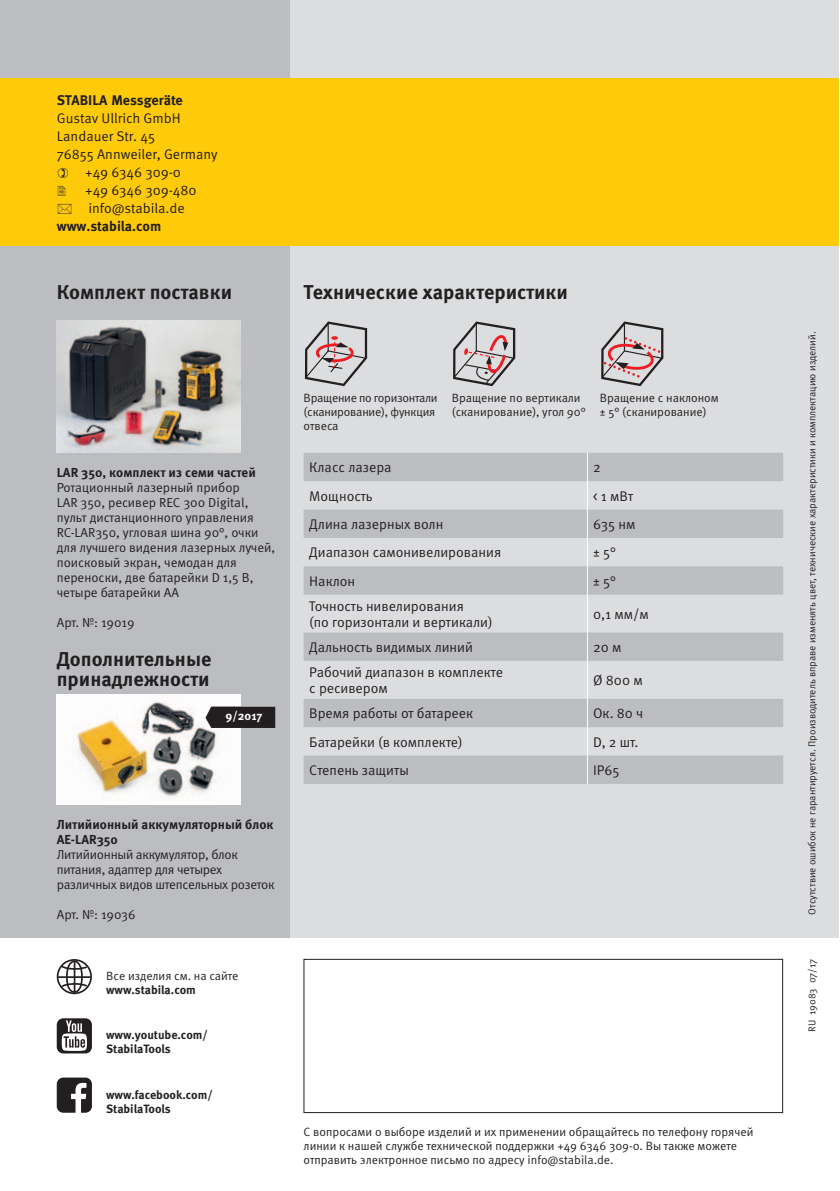
<style>
.page{position:relative;width:840px;height:1191px;background:#fff}
.page>*{position:absolute;margin:0;border:0;box-sizing:border-box;transform-origin:0 0}
.t1{font:700 20px/20px "Meta Pro";color:#231f20}
.t2{font:14px/16px "Meta Pro";color:#231f20}
.t3{font:700 14px "Meta Pro";letter-spacing:-.005em;color:#231f20}
.t4{font:13px/15px "Meta Pro";color:#231f20}
.t5{font:13px/15px "Meta Pro";letter-spacing:-.02em;color:#231f20}
.t6{font:700 13px/15px "Meta Pro";color:#231f20}
.t7{font:12px/14px "Meta Pro";color:#231f20}
.t8{font:700 12px/14px "Meta Pro";letter-spacing:-.005em;color:#231f20}
.t9{font:12px/14px "Meta Pro";letter-spacing:-.02em;color:#231f20}
.t10{font:700 12px "Meta Pro";color:#fff}
.t11{font:10px "Meta Pro";color:#231f20}
</style>
<div class="page">
<div style="left:289px;top:1px;width:549px;height:936px;background:#dcdddf"></div>
<div style="left:0;top:1px;width:289px;height:936px;background:#bcbdc0"></div>
<div style="left:303px;top:959px;width:479px;height:153px;border:1px solid #231f20"></div>
<div style="left:0;top:79px;width:838px;height:167px;background:#feca0a"></div>
<svg style="left:57px;top:1018px;width:35px;height:35px"></svg>
<svg style="left:57px;top:1077px;width:35px;height:35px"></svg>
<div style="left:57px;top:959px;width:35px;height:35px;border:2px solid #231f20;border-radius:50%"></div>
<hr style="left:58px;top:976px;width:33px;height:2px;background:#231f20">
<svg style="left:60px;top:959px;width:29px;height:34px"></svg>
<img style="left:57px;top:695px;width:183px;height:110px">
<svg style="left:205px;top:706px;width:70px;height:22px;background:#322f30"></svg>
<img style="left:57px;top:321px;width:183px;height:132px">
<svg style="left:453px;top:321px;width:62px;height:65px"></svg>
<svg style="left:601px;top:321px;width:62px;height:65px"></svg>
<svg style="left:304px;top:321px;width:63px;height:65px"></svg>
<svg style="left:303px;top:453px;width:479px;height:331px;fill:#bfc0c3"></svg>
<svg style="left:586px;top:453px;width:1px;height:141px"></svg>
<hr style="left:586px;top:594px;width:1px;height:38px;background:#fff">
<svg style="left:586px;top:632px;width:1px;height:29px"></svg>
<hr style="left:586px;top:661px;width:1px;height:38px;background:#fff">
<svg style="left:586px;top:699px;width:1px;height:85px"></svg>
<p class="t3" style="left:57px;top:91px;width:127px">STABILA Messgeräte</p>
<p class="t2" style="left:57px;top:110px;width:126px">Gustav Ullrich GmbH</p>
<p class="t2" style="left:57px;top:128px;width:100px">Landauer Str. 45</p>
<p class="t2" style="left:57px;top:146px;width:162px">76855 Annweiler, Germany</p>
<p class="t2" style="left:85px;top:164px;width:97px">+49 6346 309-0</p>
<p class="t2" style="left:85px;top:182px;width:113px">+49 6346 309-480</p>
<p class="t2" style="left:88px;top:200px;width:98px">info@stabila.de</p>
<p class="t3" style="left:57px;top:217px;width:106px">www.stabila.com</p>
<h1 class="t1" style="left:57px;top:282px;width:177px">Комплект поставки</h1>
<h1 class="t1" style="left:303px;top:282px;width:266px">Технические характеристики</h1>
<p class="t6" style="left:57px;top:465px;width:200px">LAR 350, комплект из семи частей</p>
<p class="t4" style="left:57px;top:480px;width:220px">Ротационный лазерный прибор<br>LAR 350, ресивер REC 300 Digital, пульт дистанционного управления<br>RC-LAR350, угловая шина 90°, очки для лучшего видения лазерных лучей, поисковый экран, чемодан для переноски, две батарейки D 1,5 В, четыре батарейки АА</p>
<p class="t4" style="left:57px;top:615px;width:79px">Арт. №: 19019</p>
<h1 class="t1" style="left:57px;top:649px;width:156px">Дополнительные принадлежности</h1>
<p class="t10" style="left:225px;top:708px;width:38px">9/2017</p>
<p class="t6" style="left:57px;top:817px;width:218px">Литийионный аккумуляторный блок<br>AE-LAR350</p>
<p class="t5" style="left:57px;top:847px;width:219px">Литийионный аккумулятор, блок питания, адаптер для четырех различных видов штепсельных розеток</p>
<p class="t4" style="left:57px;top:907px;width:80px">Арт. №: 19036</p>
<p class="t7" style="left:106px;top:969px;width:134px">Все изделия см. на сайте</p>
<p class="t8" style="left:106px;top:983px;width:91px">www.stabila.com</p>
<p class="t8" style="left:106px;top:1028px;width:103px">www.youtube.com/<br>StabilaTools</p>
<p class="t8" style="left:106px;top:1087px;width:108px">www.facebook.com/<br>StabilaTools</p>
<p class="t9" style="left:303px;top:390px;width:135px">Вращение по горизонтали (сканирование), функция отвеса</p>
<p class="t7" style="left:451px;top:390px;width:135px">Вращение по вертикали (сканирование), угол 90°</p>
<p class="t7" style="left:599px;top:390px;width:120px">Вращение с наклоном ± 5° (сканирование)</p>
<p class="t2" style="left:309px;top:459px;width:84px">Класс лазера</p>
<p class="t2" style="left:592px;top:459px;width:9px">2</p>
<p class="t2" style="left:309px;top:488px;width:65px">Мощность</p>
<p class="t2" style="left:592px;top:488px;width:42px">&lt; 1 мВт</p>
<p class="t2" style="left:309px;top:516px;width:135px">Длина лазерных волн</p>
<p class="t2" style="left:592px;top:516px;width:44px">635 нм</p>
<p class="t2" style="left:309px;top:545px;width:193px">Диапазон самонивелирования</p>
<p class="t2" style="left:592px;top:545px;width:24px">± 5°</p>
<p class="t2" style="left:309px;top:573px;width:47px">Наклон</p>
<p class="t2" style="left:592px;top:573px;width:24px">± 5°</p>
<p class="t2" style="left:309px;top:598px;width:185px">Точность нивелирования<br>(по горизонтали и вертикали)</p>
<p class="t2" style="left:592px;top:606px;width:57px">0,1 мм/м</p>
<p class="t2" style="left:309px;top:639px;width:165px">Дальность видимых линий</p>
<p class="t2" style="left:592px;top:639px;width:30px">20 м</p>
<p class="t2" style="left:309px;top:664px;width:195px">Рабочий диапазон в комплекте с ресивером</p>
<p class="t2" style="left:592px;top:672px;width:51px">Ø 800 м</p>
<p class="t2" style="left:309px;top:705px;width:165px">Время работы от батареек</p>
<p class="t2" style="left:592px;top:705px;width:52px">Ок. 80 ч</p>
<p class="t2" style="left:309px;top:734px;width:155px">Батарейки (в комплекте)</p>
<p class="t2" style="left:592px;top:734px;width:47px">D, 2 шт.</p>
<p class="t2" style="left:309px;top:762px;width:101px">Степень защиты</p>
<p class="t2" style="left:592px;top:762px;width:28px">IP65</p>
<p class="t7" style="left:303px;top:1125px;width:451px">С вопросами о выборе изделий и их применении обращайтесь по телефону горячей линии к нашей службе технической поддержки +49 6346 309-0. Вы также можете отправить электронное письмо по адресу info@stabila.de.</p>
<p class="t11" style="left:805px;top:915px;width:585px;rotate:-90deg">Отсутствие ошибок не гарантируется. Производитель вправе изменять цвет, технические характеристики и комплектацию изделий.</p>
<p class="t11" style="left:805px;top:1032px;width:74px;rotate:-90deg">RU 19083 07/17</p>
</div>
